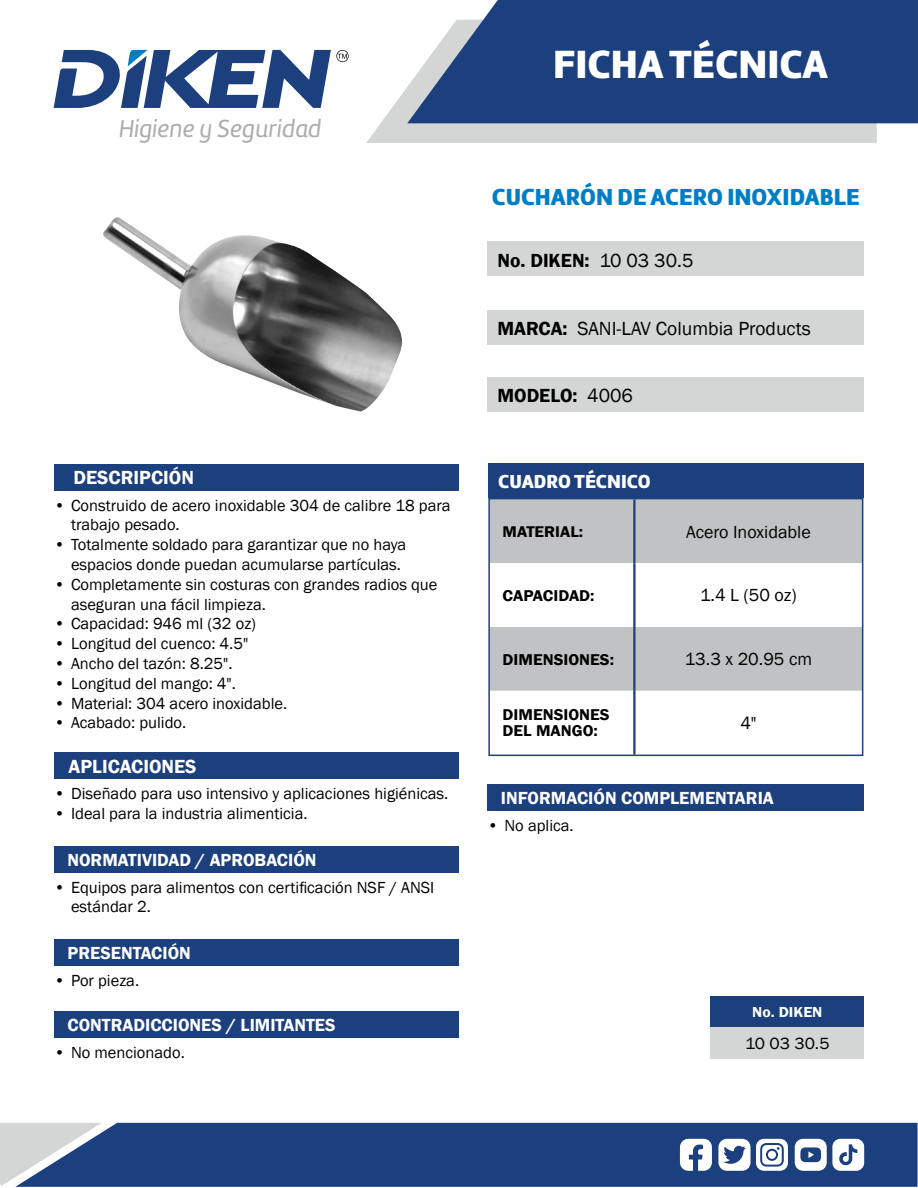
<style>
.page{position:relative;width:918px;height:1188px;background:#fff}
.page>*{position:absolute;margin:0;border:0;box-sizing:border-box;transform-origin:0 0}
.t1{font:40.8px "Amelia Basic Black";color:#fff}
.t2{font:25.5px "Amelia Basic Italic";color:#acadad}
.t3{font:24px "Amelia Basic Black";color:#007ec5}
.t4{font:19.5px "Franklin Gothic";color:#000}
.t5{font:600 19.5px "Franklin Gothic";color:#000}
.t6{font:600 19.5px "Franklin Gothic";color:#fff}
.t7{font:19.5px "Amelia Basic Black";color:#fff}
.t8{font:600 18px "Franklin Gothic";color:#fff}
.t9{font:18px "Franklin Gothic";color:#000}
.t10{font:16.65px "Franklin Gothic";color:#000;scale:1.05 1}
.t11{font:16.5px/19.8px "Franklin Gothic";color:#000}
.t12{font:600 16.05px/16px "Franklin Gothic";color:#000;scale:1.05 1}
.t13{font:600 15.9px "Franklin Gothic";color:#000;scale:1.05 1}
.t14{font:600 14.85px "Franklin Gothic";color:#fff;scale:1.05 1}
.s1{font-weight:400}
.s2{font-weight:600}
</style>
<div class="page">
<svg style="left:366px;top:88px;width:511px;height:55px;background:#d5d7d8"></svg>
<svg style="left:407px;top:0;width:511px;height:123px;background:#2e4e88"></svg>
<div style="left:15px;top:1123px;width:903px;height:64px;background:#1c3f7e"></div>
<svg style="left:0;top:1123px;width:102px;height:63px;background:#98a5bc"></svg>
<svg style="left:680px;top:1139px;width:32px;height:32px"></svg>
<svg style="left:718px;top:1139px;width:70px;height:32px"></svg>
<div style="left:768px;top:1151px;width:8px;height:8px;background:#fff;border-radius:50%"></div>
<svg style="left:795px;top:1139px;width:69px;height:32px"></svg>
<svg style="left:54px;top:50px;width:295px;height:58px"></svg>
<div style="left:488px;top:464px;width:375px;height:34px;background:#1c3f7e"></div>
<div style="left:487px;top:242px;width:376px;height:34px;background:#d4d6d6"></div>
<div style="left:487px;top:310px;width:376px;height:34px;background:#d4d6d6"></div>
<div style="left:487px;top:378px;width:376px;height:34px;background:#d4d6d6"></div>
<div style="left:711px;top:996px;width:153px;height:31px;background:#1c3f7e"></div>
<div style="left:711px;top:1027px;width:153px;height:32px;background:#d4d6d6"></div>
<div style="left:54px;top:464px;width:405px;height:26px;background:#1c3f7e"></div>
<div style="left:54px;top:753px;width:405px;height:26px;background:#1c3f7e"></div>
<div style="left:54px;top:940px;width:405px;height:26px;background:#1c3f7e"></div>
<div style="left:54px;top:846px;width:405px;height:27px;background:#1c3f7e"></div>
<div style="left:54px;top:1011px;width:405px;height:27px;background:#1c3f7e"></div>
<div style="left:487px;top:784px;width:377px;height:27px;background:#1c3f7e"></div>
<div style="left:491px;top:501px;width:142px;height:62px;background:#c1c2c3"></div>
<div style="left:636px;top:501px;width:224px;height:62px;background:#c1c2c3"></div>
<div style="left:491px;top:627px;width:369px;height:64px;background:#c1c2c3"></div>
<hr style="left:633px;top:499px;width:3px;height:64px;background:#1c3f7e">
<hr style="left:633px;top:563px;width:3px;height:64px;background:#1c3f7e">
<hr style="left:633px;top:627px;width:3px;height:64px;background:#1c3f7e">
<hr style="left:633px;top:691px;width:3px;height:64px;background:#1c3f7e">
<div style="left:488px;top:498px;width:375px;height:258px;border:2px solid #1c3f7e"></div>
<img style="left:103px;top:217px;width:299px;height:195px">
<h2 class="t2" style="left:119px;top:114px;width:204px">Higiene y Seguridad</h2>
<p class="t6" style="left:74px;top:466px;width:122px">DESCRIPCIÓN</p>
<p class="t11" style="left:71px;top:495px;width:381px;text-indent:-17px">• Construido de acero inoxidable 304 de calibre 18 para trabajo pesado.</p>
<p class="t11" style="left:71px;top:535px;width:337px;text-indent:-17px">• Totalmente soldado para garantizar que no haya espacios donde puedan acumularse partículas.</p>
<p class="t11" style="left:71px;top:575px;width:368px;text-indent:-17px">• Completamente sin costuras con grandes radios que aseguran una fácil limpieza.</p>
<p class="t11" style="left:54px;top:614px;width:204px">• Capacidad: 946 ml (32 oz)</p>
<p class="t11" style="left:54px;top:634px;width:196px">• Longitud del cuenco: 4.5"</p>
<p class="t11" style="left:54px;top:654px;width:180px">• Ancho del tazón: 8.25".</p>
<p class="t11" style="left:54px;top:674px;width:183px">• Longitud del mango: 4".</p>
<p class="t11" style="left:54px;top:693px;width:235px">• Material: 304 acero inoxidable.</p>
<p class="t11" style="left:54px;top:713px;width:134px">• Acabado: pulido.</p>
<p class="t6" style="left:69px;top:754px;width:129px">APLICACIONES</p>
<p class="t11" style="left:54px;top:784px;width:396px">• Diseñado para uso intensivo y aplicaciones higiénicas.</p>
<p class="t11" style="left:54px;top:804px;width:255px">• Ideal para la industria alimenticia.</p>
<p class="t8" style="left:68px;top:849px;width:251px">NORMATIVIDAD / APROBACIÓN</p>
<p class="t11" style="left:71px;top:878px;width:365px;text-indent:-17px">• Equipos para alimentos con certificación NSF / ANSI estándar 2.</p>
<p class="t8" style="left:68px;top:942px;width:125px">PRESENTACIÓN</p>
<p class="t11" style="left:54px;top:971px;width:87px">• Por pieza.</p>
<p class="t8" style="left:68px;top:1014px;width:270px">CONTRADICCIONES / LIMITANTES</p>
<p class="t11" style="left:54px;top:1043px;width:132px">• No mencionado.</p>
<h1 class="t1" style="left:553px;top:40px;width:276px">FICHA TÉCNICA</h1>
<h3 class="t3" style="left:492px;top:182px;width:369px">CUCHARÓN DE ACERO INOXIDABLE</h3>
<p class="t5" style="left:497px;top:248px;width:197px">No. DIKEN: <span class="s1">10 03 30.5</span></p>
<p class="t4" style="left:497px;top:316px;width:315px"><span class="s2">MARCA:</span> SANI-LAV Columbia Products</p>
<p class="t5" style="left:497px;top:384px;width:137px">MODELO: <span class="s1">4006</span></p>
<p class="t7" style="left:498px;top:470px;width:154px">CUADRO TÉCNICO</p>
<p class="t13" style="left:503px;top:522px;width:78px">MATERIAL:</p>
<p class="t9" style="left:686px;top:520px;width:126px">Acero Inoxidable</p>
<p class="t12" style="left:503px;top:588px;width:89px">CAPACIDAD:</p>
<p class="t9" style="left:700px;top:584px;width:98px">1.4 L (50 oz)</p>
<p class="t12" style="left:503px;top:651px;width:108px">DIMENSIONES:</p>
<p class="t9" style="left:685px;top:648px;width:129px">13.3 x 20.95 cm</p>
<p class="t12" style="left:503px;top:707px;width:103px">DIMENSIONES<br>DEL MANGO:</p>
<p class="t9" style="left:740px;top:712px;width:18px">4"</p>
<p class="t8" style="left:501px;top:787px;width:274px">INFORMACIÓN COMPLEMENTARIA</p>
<p class="t11" style="left:487px;top:816px;width:88px">• No aplica.</p>
<p class="t14" style="left:752px;top:1003px;width:68px">No. DIKEN</p>
<p class="t10" style="left:745px;top:1033px;width:82px">10 03 30.5</p>
</div>
